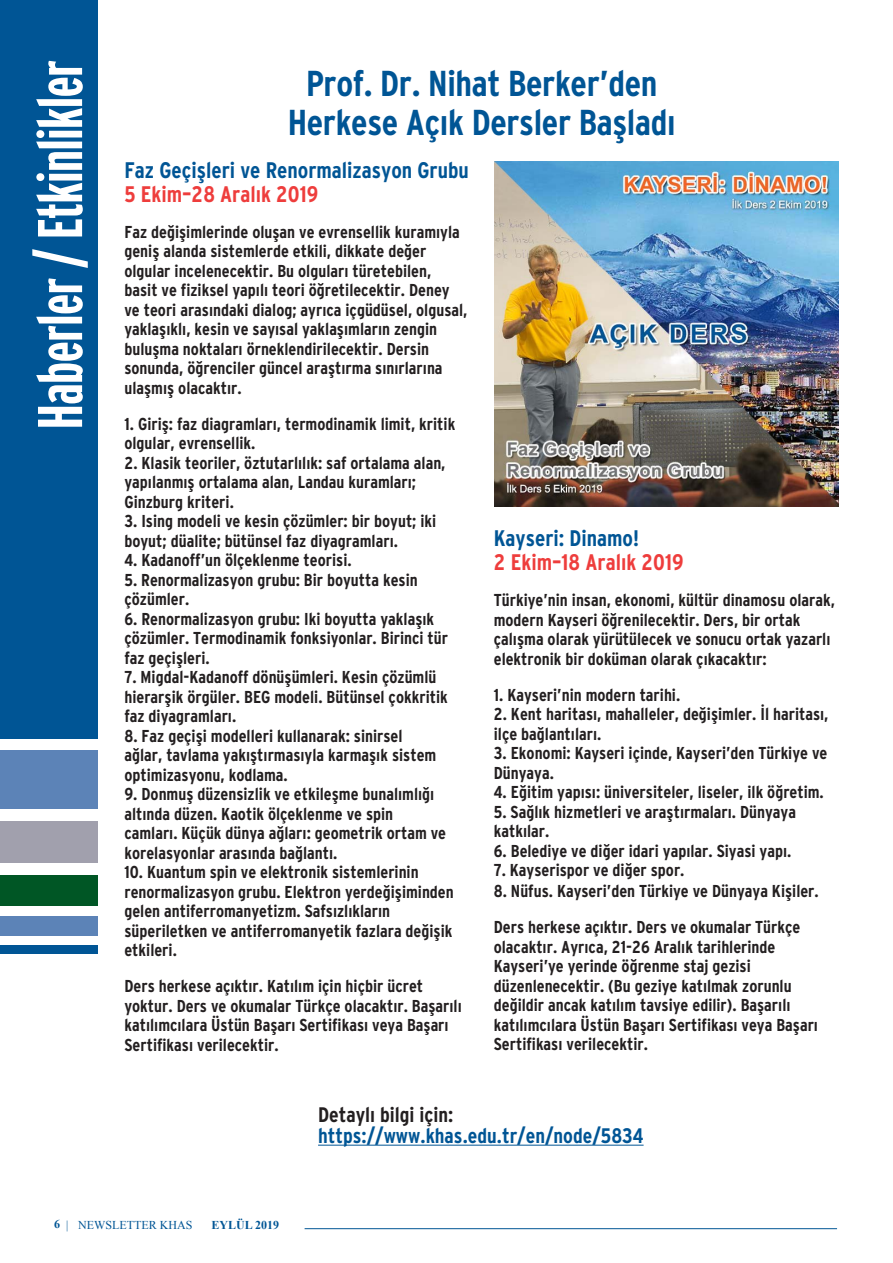
<style>
.page{position:relative;width:893px;height:1263px;background:#fff}
.page>*{position:absolute;margin:0;border:0;box-sizing:border-box;transform-origin:0 0}
.t1{font:700 64.8px "Arial";color:#fff;scale:.6 1}
.t2{font:700 63px "Interstate Compress";letter-spacing:-.01em;color:#fff}
.t3{font:700 condensed 36px "Interstate";letter-spacing:-.01em;color:#005595}
.t4{font:700 condensed 22.5px "Interstate";color:#005595}
.t5{font:700 condensed 22.5px "Interstate";color:#ee3d3c}
.t6{font:700 condensed 21px "Interstate";color:#005595}
.t7{font:700 condensed 21px "Interstate";color:#231f20}
.t8{font:700 condensed 17.25px/19.5px "Interstate";color:#231f20}
.t9{font:12px "Times New Roman";color:#005595}
.t10{font:700 12px "Times New Roman";color:#005595}
.t11{font:12px "Times New Roman";color:#005595;scale:.95 1}
</style>
<div class="page">
<hr style="left:305px;top:1228px;width:532px;height:1px;background:#005595">
<div style="left:0;top:0;width:98px;height:738px;background:#005595"></div>
<div style="left:0;top:751px;width:98px;height:58px;background:#5c83b7"></div>
<div style="left:0;top:821px;width:98px;height:42px;background:#a1a0ad"></div>
<div style="left:0;top:875px;width:98px;height:31px;background:#005625"></div>
<div style="left:0;top:916px;width:98px;height:19px;background:#5c83b7"></div>
<div style="left:0;top:945px;width:98px;height:9px;background:#005595"></div>
<hr style="left:318px;top:1145px;width:326px;height:1px;background:#005595">
<img style="left:494px;top:161px;width:345px;height:345px">
<h1 class="t1" style="left:31px;top:430px;width:632px;rotate:-90deg">Haberler / Etkinlikler</h1>
<h2 class="t2" style="left:25px;top:429px;width:371px;rotate:-90deg">Haberler / Etkinlikler</h2>
<p class="t3" style="left:306px;top:63px;width:353px">Prof. Dr. Nihat Berker’den</p>
<p class="t3" style="left:288px;top:102px;width:389px">Herkese Açık Dersler Başladı</p>
<p class="t4" style="left:124px;top:157px;width:346px">Faz Geçişleri ve Renormalizasyon Grubu</p>
<p class="t5" style="left:124px;top:181px;width:196px">5 Ekim–28 Aralık 2019</p>
<p class="t8" style="left:124px;top:222px;width:344px">Faz değişimlerinde oluşan ve evrensellik kuramıyla geniş alanda sistemlerde etkili, dikkate değer olgular incelenecektir. Bu olguları türetebilen, basit ve fiziksel yapılı teori öğretilecektir. Deney ve teori arasındaki dialog; ayrıca içgüdüsel, olgusal, yaklaşıklı, kesin ve sayısal yaklaşımların zengin buluşma noktaları örneklendirilecektir. Dersin sonunda, öğrenciler güncel araştırma sınırlarına ulaşmış olacaktır.</p>
<p class="t8" style="left:124px;top:414px;width:332px">1. Giriş: faz diagramları, termodinamik limit, kritik olgular, evrensellik.</p>
<p class="t8" style="left:124px;top:453px;width:323px">2. Klasik teoriler, öztutarlılık: saf ortalama alan, yapılanmış ortalama alan, Landau kuramları;<br>Ginzburg kriteri.</p>
<p class="t8" style="left:124px;top:511px;width:313px">3. Ising modeli ve kesin çözümler: bir boyut; iki boyut; düalite; bütünsel faz diyagramları.</p>
<p class="t8" style="left:124px;top:550px;width:229px">4. Kadanoff’un ölçeklenme teorisi.</p>
<p class="t8" style="left:124px;top:570px;width:295px">5. Renormalizasyon grubu: Bir boyutta kesin çözümler.</p>
<p class="t8" style="left:124px;top:609px;width:325px">6. Renormalizasyon grubu: Iki boyutta yaklaşık çözümler. Termodinamik fonksiyonlar. Birinci tür faz geçişleri.</p>
<p class="t8" style="left:124px;top:667px;width:325px">7. Migdal-Kadanoff dönüşümleri. Kesin çözümlü hierarşik örgüler. BEG modeli. Bütünsel çokkritik faz diyagramları.</p>
<p class="t8" style="left:124px;top:726px;width:313px">8. Faz geçişi modelleri kullanarak: sinirsel ağlar, tavlama yakıştırmasıyla karmaşık sistem optimizasyonu, kodlama.</p>
<p class="t8" style="left:124px;top:784px;width:323px">9. Donmuş düzensizlik ve etkileşme bunalımlığı altında düzen. Kaotik ölçeklenme ve spin camları. Küçük dünya ağları: geometrik ortam ve korelasyonlar arasında bağlantı.</p>
<p class="t8" style="left:124px;top:862px;width:331px">10. Kuantum spin ve elektronik sistemlerinin renormalizasyon grubu. Elektron yerdeğişiminden gelen antiferromanyetizm. Safsızlıkların süperiletken ve antiferromanyetik fazlara değişik etkileri.</p>
<p class="t8" style="left:124px;top:976px;width:339px">Ders herkese açıktır. Katılım için hiçbir ücret yoktur. Ders ve okumalar Türkçe olacaktır. Başarılı katılımcılara Üstün Başarı Sertifikası veya Başarı Sertifikası verilecektir.</p>
<p class="t4" style="left:494px;top:525px;width:147px">Kayseri: Dinamo!</p>
<p class="t5" style="left:494px;top:549px;width:191px">2 Ekim–18 Aralık 2019</p>
<p class="t8" style="left:494px;top:590px;width:343px">Türkiye’nin insan, ekonomi, kültür dinamosu olarak, modern Kayseri öğrenilecektir. Ders, bir ortak çalışma olarak yürütülecek ve sonucu ortak yazarlı elektronik bir doküman olarak çıkacaktır:</p>
<p class="t8" style="left:494px;top:685px;width:188px">1. Kayseri’nin modern tarihi.</p>
<p class="t8" style="left:494px;top:704px;width:336px">2. Kent haritası, mahalleler, değişimler. İl haritası, ilçe bağlantıları.</p>
<p class="t8" style="left:494px;top:743px;width:335px">3. Ekonomi: Kayseri içinde, Kayseri’den Türkiye ve<br>Dünyaya.</p>
<p class="t8" style="left:494px;top:782px;width:332px">4. Eğitim yapısı: üniversiteler, liseler, ilk öğretim.</p>
<p class="t8" style="left:494px;top:802px;width:304px">5. Sağlık hizmetleri ve araştırmaları. Dünyaya katkılar.</p>
<p class="t8" style="left:494px;top:841px;width:299px">6. Belediye ve diğer idari yapılar. Siyasi yapı.</p>
<p class="t8" style="left:494px;top:860px;width:192px">7. Kayserispor ve diğer spor.</p>
<p class="t8" style="left:494px;top:881px;width:327px">8. Nüfus. Kayseri’den Türkiye ve Dünyaya Kişiler.</p>
<p class="t8" style="left:494px;top:917px;width:326px">Ders herkese açıktır. Ders ve okumalar Türkçe olacaktır. Ayrıca, 21-26 Aralık tarihlerinde Kayseri’ye yerinde öğrenme staj gezisi düzenlenecektir. (Bu geziye katılmak zorunlu değildir ancak katılım tavsiye edilir). Başarılı katılımcılara Üstün Başarı Sertifikası veya Başarı Sertifikası verilecektir.</p>
<p class="t7" style="left:318px;top:1103px;width:137px">Detaylı bilgi için:</p>
<p class="t6" style="left:318px;top:1123px;width:327px">https://www.khas.edu.tr/en/node/5834</p>
<p class="t10" style="left:54px;top:1216px;width:7px">6</p>
<p class="t9" style="left:78px;top:1217px;width:116px">NEWSLETTER KHAS</p>
<p class="t10" style="left:212px;top:1216px;width:69px">EYLÜL 2019</p>
<p class="t11" style="left:66px;top:1217px;width:4px">|</p>
</div>
